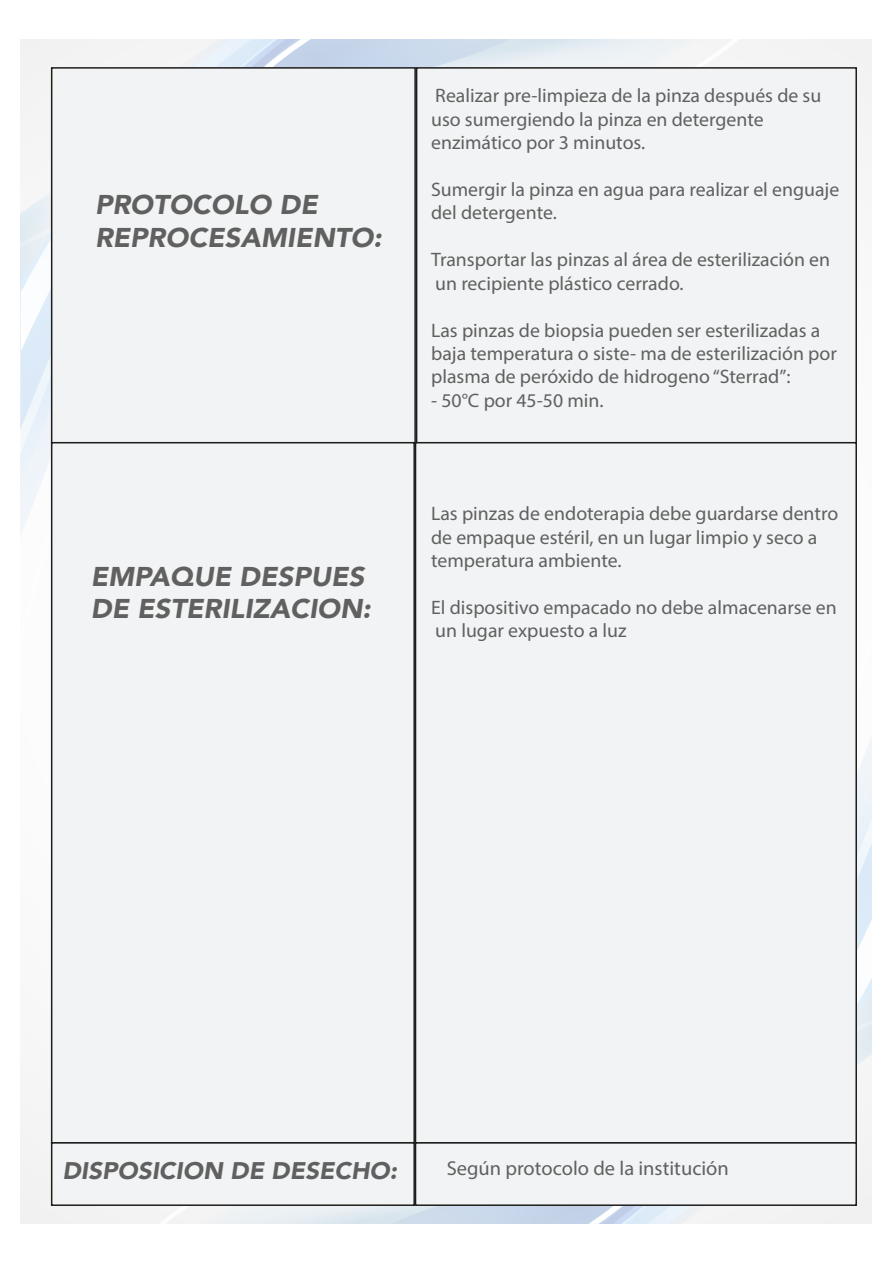
<style>
.page{position:relative;width:893px;height:1263px;background:#fff}
.page>*{position:absolute;margin:0;border:0;box-sizing:border-box;transform-origin:0 0}
.t1{font:italic 900 27.15px/32.5px "Avenir";color:#606060}
.t2{font:italic 900 24px "Avenir";color:#606060}
.t3{font:20.1px "Myriad Pro";color:#606060}
.t4{font:19.5px/23.4px "Myriad Pro";color:#606060}
</style>
<div class="page">
<svg style="left:21px;top:332px;width:30px;height:315px"></svg>
<svg style="left:21px;top:39px;width:846px;height:293px"></svg>
<svg style="left:857px;top:737px;width:15px;height:197px"></svg>
<svg style="left:28px;top:934px;width:844px;height:290px"></svg>
<div style="left:416px;top:67px;width:441px;height:376px;background:#f2f3f4;border:2px solid #1d1d1b"></div>
<div style="left:415px;top:442px;width:442px;height:701px;background:#f2f3f4;border:2px solid #1d1d1b"></div>
<div style="left:51px;top:67px;width:365px;height:376px;background:#f2f3f4;border:2px solid #1d1d1b"></div>
<div style="left:51px;top:442px;width:364px;height:701px;background:#f2f3f4;border:2px solid #1d1d1b"></div>
<div style="left:415px;top:1142px;width:442px;height:64px;background:#f2f3f4;border:2px solid #1d1d1b"></div>
<div style="left:51px;top:1142px;width:364px;height:64px;background:#f2f3f4;border:2px solid #1d1d1b"></div>
<h1 class="t1" style="left:95px;top:188px;width:288px">PROTOCOLO DE<br>REPROCESAMIENTO:</h1>
<h1 class="t1" style="left:91px;top:560px;width:281px">EMPAQUE DESPUES<br>DE ESTERILIZACION:</h1>
<p class="t4" style="left:431px;top:84px;width:392px">Realizar pre-limpieza de la pinza después de su uso sumergiendo la pinza en detergente enzimático por 3 minutos.</p>
<p class="t4" style="left:431px;top:178px;width:410px">Sumergir la pinza en agua para realizar el enguaje del detergente.</p>
<p class="t4" style="left:431px;top:248px;width:401px">Transportar las pinzas al área de esterilización en un recipiente plástico cerrado.</p>
<p class="t4" style="left:431px;top:318px;width:407px">Las pinzas de biopsia pueden ser esterilizadas a baja temperatura o siste- ma de esterilización por plasma de peróxido de hidrogeno “Sterrad”:</p>
<p class="t4" style="left:431px;top:388px;width:174px">- 50°C por 45-50 min.</p>
<p class="t4" style="left:431px;top:502px;width:409px">Las pinzas de endoterapia debe guardarse dentro de empaque estéril, en un lugar limpio y seco a temperatura ambiente.</p>
<p class="t4" style="left:431px;top:595px;width:407px">El dispositivo empacado no debe almacenarse en un lugar expuesto a luz</p>
<p class="t2" style="left:62px;top:1151px;width:336px">DISPOSICION DE DESECHO:</p>
<p class="t3" style="left:447px;top:1156px;width:284px">Según protocolo de la institución</p>
</div>
